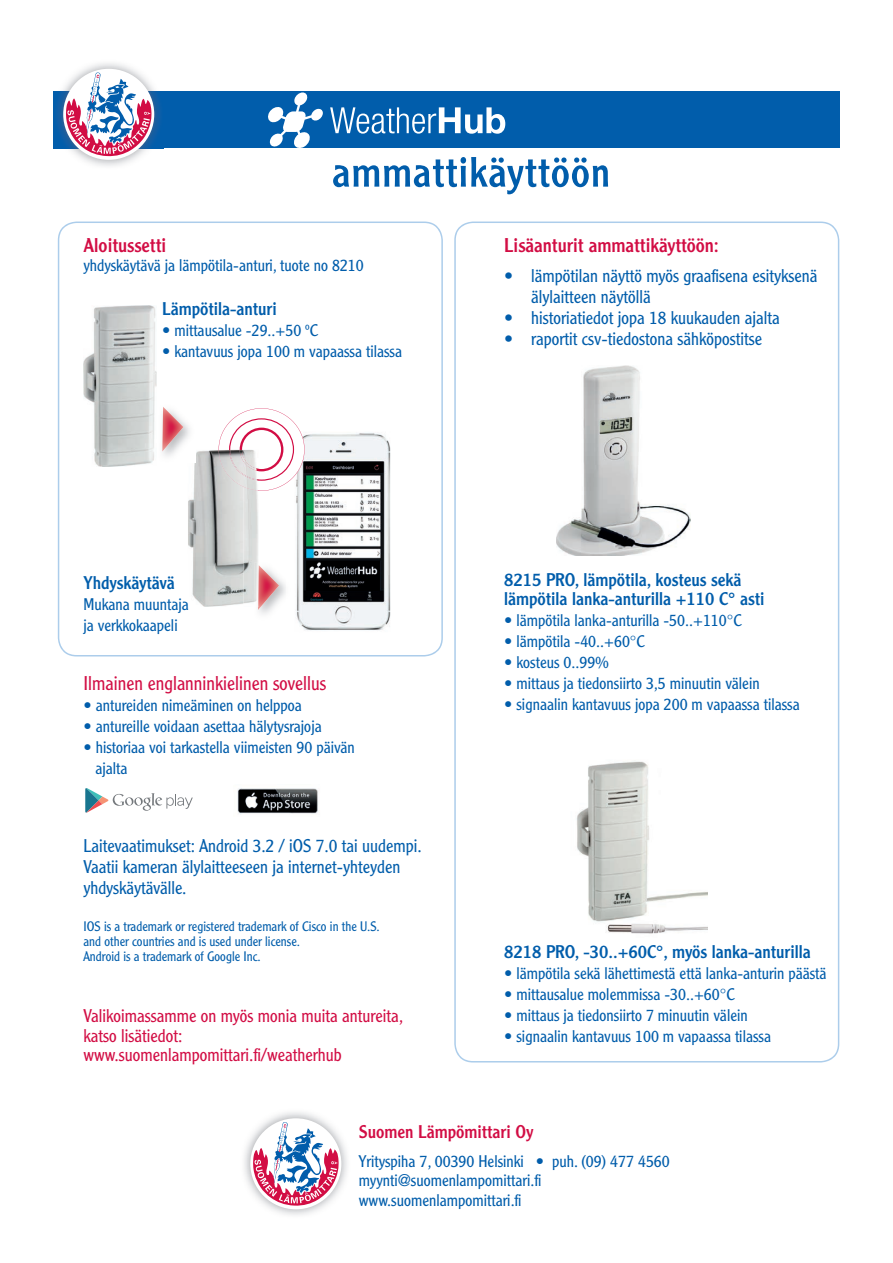
<style>
.page{position:relative;width:893px;height:1263px;background:#fff}
.page>*{position:absolute;margin:0;border:0;box-sizing:border-box;transform-origin:0 0}
.t1{font:19.5px "Clearface Gothic LT Std";color:#d20d44}
.t2{font:300 19.5px "Clearface Gothic LT Std";color:#d20d44}
.t3{font:300 18px/21px "Clearface Gothic LT Std";color:#015dab}
.t4{font:18px/19.5px "Clearface Gothic LT Std";color:#015dab}
.t5{font:300 18px/19.5px "Clearface Gothic LT Std";color:#d20d44}
.t6{font:18px "Clearface Gothic LT Std";color:#d20d44}
.t7{font:300 16.5px/21px "Clearface Gothic LT Std";color:#015dab}
.t8{font:300 13.5px/15px "Clearface Gothic LT Std";color:#015dab}
</style>
<div class="page">
<div style="left:54px;top:91px;width:785px;height:57px;background:#015dab"></div>
<svg style="left:330px;top:107px;width:175px;height:27px"></svg>
<svg style="left:268px;top:92px;width:55px;height:56px"></svg>
<img style="left:54px;top:63px;width:110px;height:103px">
<img style="left:54px;top:91px;width:110px;height:57px">
<div style="left:63px;top:69px;width:91px;height:91px;background:#fff;border-radius:50%"></div>
<svg style="left:64px;top:72px;width:88px;height:85px"></svg>
<svg style="left:85px;top:788px;width:108px;height:25px"></svg>
<img style="left:237px;top:788px;width:81px;height:27px">
<svg style="left:454px;top:222px;width:385px;height:840px"></svg>
<svg style="left:333px;top:157px;width:275px;height:37px"></svg>
<img style="left:244px;top:1112px;width:103px;height:103px">
<div style="left:250px;top:1118px;width:91px;height:91px;background:#fff;border-radius:50%"></div>
<svg style="left:252px;top:1121px;width:87px;height:85px"></svg>
<svg style="left:58px;top:222px;width:385px;height:434px"></svg>
<p class="t1" style="left:83px;top:233px;width:84px">Aloitussetti</p>
<p class="t7" style="left:83px;top:255px;width:282px">yhdyskäytävä ja lämpötila-anturi, tuote no 8210</p>
<p class="t4" style="left:162px;top:299px;width:116px">Lämpötila-anturi</p>
<p class="t7" style="left:162px;top:320px;width:157px">• mittausalue -29..+50 ºC</p>
<p class="t7" style="left:162px;top:341px;width:241px">• kantavuus jopa 100 m vapaassa tilassa</p>
<p class="t1" style="left:504px;top:233px;width:216px">Lisäanturit ammattikäyttöön:</p>
<p class="t3" style="left:531px;top:266px;width:288px;text-indent:-27px">• lämpötilan näyttö myös graafisena esityksenä älylaitteen näytöllä</p>
<p class="t3" style="left:504px;top:308px;width:277px">• historiatiedot jopa 18 kuukauden ajalta</p>
<p class="t3" style="left:504px;top:329px;width:259px">• raportit csv-tiedostona sähköpostitse</p>
<p class="t4" style="left:83px;top:573px;width:93px">Yhdyskäytävä</p>
<p class="t7" style="left:83px;top:594px;width:107px">Mukana muuntaja ja verkkokaapeli</p>
<p class="t2" style="left:83px;top:671px;width:244px">Ilmainen englanninkielinen sovellus</p>
<p class="t7" style="left:83px;top:694px;width:220px">• antureiden nimeäminen on helppoa</p>
<p class="t7" style="left:83px;top:715px;width:240px">• antureille voidaan asettaa hälytysrajoja</p>
<p class="t7" style="left:95px;top:736px;width:261px;text-indent:-12px">• historiaa voi tarkastella viimeisten 90 päivän ajalta</p>
<p class="t3" style="left:83px;top:835px;width:340px">Laitevaatimukset: Android 3.2 / iOS 7.0 tai uudempi.<br>Vaatii kameran älylaitteeseen ja internet-yhteyden yhdyskäytävälle.</p>
<p class="t8" style="left:83px;top:919px;width:298px">IOS is a trademark or registered trademark of Cisco in the U.S. and other countries and is used under license.<br>Android is a trademark of Google Inc.</p>
<p class="t5" style="left:83px;top:1006px;width:321px">Valikoimassamme on myös monia muita antureita, katso lisätiedot: www.suomenlampomittari.fi/weatherhub</p>
<p class="t4" style="left:504px;top:569px;width:262px">8215 PRO, lämpötila, kosteus sekä lämpötila lanka-anturilla +110 C° asti</p>
<p class="t7" style="left:504px;top:610px;width:239px">• lämpötila lanka-anturilla -50..+110°C</p>
<p class="t7" style="left:504px;top:631px;width:142px">• lämpötila -40..+60°C</p>
<p class="t7" style="left:504px;top:652px;width:107px">• kosteus 0..99%</p>
<p class="t7" style="left:504px;top:673px;width:257px">• mittaus ja tiedonsiirto 3,5 minuutin välein</p>
<p class="t7" style="left:504px;top:694px;width:297px">• signaalin kantavuus jopa 200 m vapaassa tilassa</p>
<p class="t4" style="left:504px;top:941px;width:308px">8218 PRO, -30..+60C°, myös lanka-anturilla</p>
<p class="t7" style="left:504px;top:962px;width:324px">• lämpötila sekä lähettimestä että lanka-anturin päästä</p>
<p class="t7" style="left:504px;top:983px;width:232px">• mittausalue molemmissa -30..+60°C</p>
<p class="t7" style="left:504px;top:1004px;width:245px">• mittaus ja tiedonsiirto 7 minuutin välein</p>
<p class="t7" style="left:504px;top:1025px;width:268px">• signaalin kantavuus 100 m vapaassa tilassa</p>
<p class="t6" style="left:359px;top:1120px;width:176px">Suomen Lämpömittari Oy</p>
<p class="t7" style="left:359px;top:1151px;width:312px;line-height:19.8px">Yrityspiha 7, 00390 Helsinki • puh. (09) 477 4560 myynti@suomenlampomittari.fi www.suomenlampomittari.fi</p>
</div>
